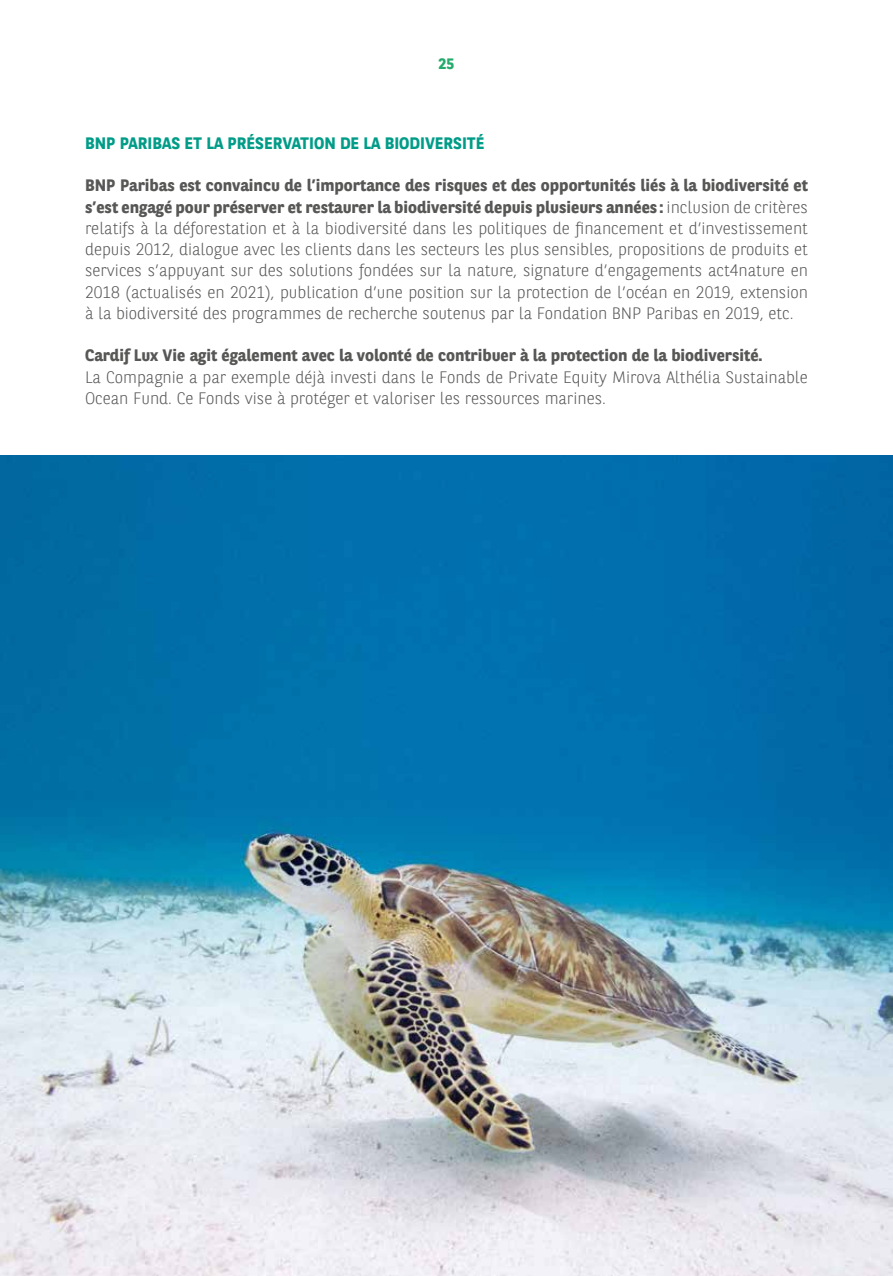
<style>
.page{position:relative;width:893px;height:1276px;background:#fff}
.page>*{position:absolute;margin:0;border:0;box-sizing:border-box;transform-origin:0 0}
.t1{font:300 16.5px/21.3px "BNPP Sans";color:#575756;text-align:justify}
.t2{font:700 16.5px "BNPP Sans";color:#575756}
.t3{font:700 16.5px "BNPP Sans";color:#009c88}
.t4{font:700 15px "BNPP Sans";color:#24ab6c}
.s1{font-weight:700}
</style>
<div class="page">
<img style="left:0;top:456px;width:893px;height:820px">
<p class="t4" style="left:439px;top:54px;width:17px">25</p>
<p class="t3" style="left:85px;top:132px;width:401px">BNP PARIBAS ET LA PRÉSERVATION DE LA BIODIVERSITÉ</p>
<p class="t1" style="left:85px;top:174px;width:724px"><span class="s1">BNP Paribas est convaincu de l’importance des risques et des opportunités liés à la biodiversité et s’est engagé pour préserver et restaurer la biodiversité depuis plusieurs années :</span> inclusion de critères relatifs à la déforestation et à la biodiversité dans les politiques de financement et d’investissement depuis 2012, dialogue avec les clients dans les secteurs les plus sensibles, propositions de produits et services s’appuyant sur des solutions fondées sur la nature, signature d’engagements act4nature en 2018 (actualisés en 2021), publication d’une position sur la protection de l’océan en 2019, extension à la biodiversité des programmes de recherche soutenus par la Fondation BNP Paribas en 2019, etc.</p>
<p class="t2" style="left:85px;top:344px;width:679px">Cardif Lux Vie agit également avec la volonté de contribuer à la protection de la biodiversité.</p>
<p class="t1" style="left:85px;top:365px;width:724px">La Compagnie a par exemple déjà investi dans le Fonds de Private Equity Mirova Althélia Sustainable<br>Ocean Fund. Ce Fonds vise à protéger et valoriser les ressources marines.</p>
</div>
